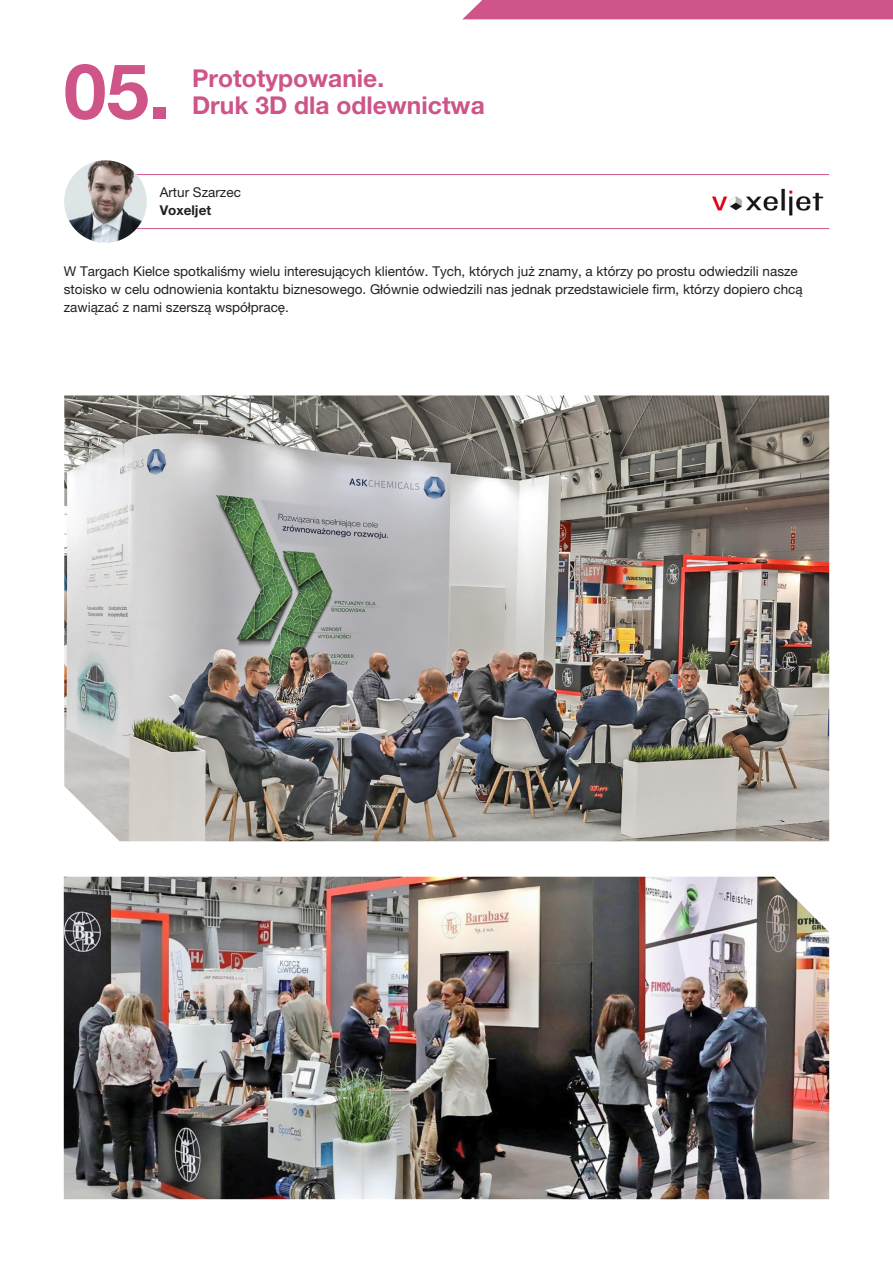
<style>
.page{position:relative;width:893px;height:1263px;background:#fff}
.page>*{position:absolute;margin:0;border:0;box-sizing:border-box;transform-origin:0 0}
.t1{font:700 76.8px "Helvetica Neue LT Pro";color:#cf5589}
.t2{font:700 24.6px/26.8px "Helvetica Neue LT Pro";color:#cd5589}
.t3{font:13.5px/18px "Helvetica Neue LT Pro";color:#231f20}
.t4{font:700 13.5px "Helvetica Neue LT Pro";color:#231f20}
</style>
<div class="page">
<hr style="left:132px;top:228px;width:697px;height:1px;background:#cf5589">
<hr style="left:132px;top:174px;width:697px;height:1px;background:#cf5589">
<img style="left:64px;top:160px;width:83px;height:83px;border-radius:41px">
<img style="left:712px;top:188px;width:112px;height:28px">
<img style="left:64px;top:395px;width:765px;height:446px">
<img style="left:64px;top:877px;width:765px;height:322px">
<div style="left:463px;top:0;width:430px;height:19px;background:#cf5589"></div>
<h1 class="t1" style="left:64px;top:44px;width:108px">05.</h1>
<h2 class="t2" style="left:192px;top:64px;width:294px">Prototypowanie.<br>Druk 3D dla odlewnictwa</h2>
<p class="t3" style="left:160px;top:183px;width:83px">Artur Szarzec</p>
<p class="t4" style="left:160px;top:202px;width:53px">Voxeljet</p>
<p class="t3" style="left:64px;top:262px;width:740px">W Targach Kielce spotkaliśmy wielu interesujących klientów. Tych, których już znamy, a którzy po prostu odwiedzili nasze stoisko w celu odnowienia kontaktu biznesowego. Głównie odwiedzili nas jednak przedstawiciele firm, którzy dopiero chcą zawiązać z nami szerszą współpracę.</p>
</div>
